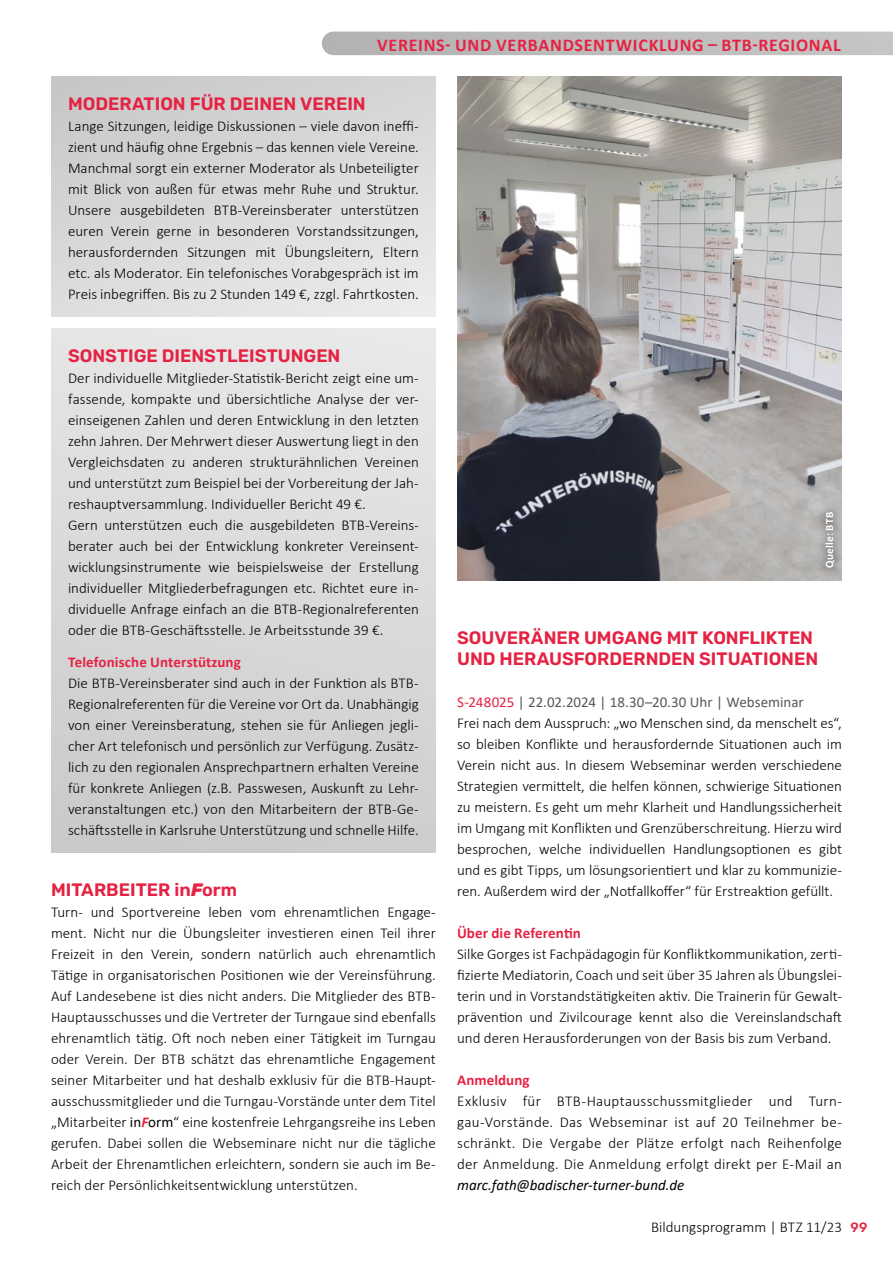
<style>
.page{position:relative;width:893px;height:1263px;background:#fff}
.page>*{position:absolute;margin:0;border:0;box-sizing:border-box;transform-origin:0 0}
.t1{font:600 18px/21px "Rubik";color:#e62243}
.t2{font:700 18px "Calibri";letter-spacing:.04em;color:#e62243}
.t3{font:300 15px/21px "Calibri";color:#000;text-align:justify}
.t4{font:700 15px "Calibri";letter-spacing:.005em;color:#e62243}
.t5{font:italic 15px "Calibri";color:#000}
.t6{font:700 11.25px "Calibri";letter-spacing:.015em;color:#fff}
.s1{font-weight:800;font-style:italic}
.s2{font-weight:400}
.s3{font-weight:700;font-style:italic;color:#e62243}
.s4{font-weight:400;color:#e62243}
.s5{font-weight:400;color:#575756}
.s6{font-family:"Rubik";font-weight:500;font-size:13.5px;color:#e62243}
</style>
<div class="page">
<svg style="left:322px;top:31px;width:571px;height:24px;background:#bebdbd"></svg>
<div style="left:51px;top:77px;width:385px;height:239px;background:linear-gradient(to right,#d2d2d1,#e2e2e1)"></div>
<div style="left:51px;top:328px;width:385px;height:524px;background:linear-gradient(to bottom,#e8e8e8,#cbcbcb)"></div>
<img style="left:457px;top:77px;width:385px;height:504px">
<div style="left:816px;top:504px;width:27px;height:72px;background:#000;opacity:.75"></div>
<p class="t2" style="left:488px;top:31px;width:355px">VEREINSENTWICKLUNG UND BTB-REGIONAL</p>
<p class="t2" style="left:377px;top:32px;width:341px">VEREINS- UND VERBANDSENTWICKLUNG –</p>
<p class="t1" style="left:68px;top:94px;width:299px">MODERATION FÜR DEINEN VEREIN</p>
<p class="t3" style="left:68px;top:116px;width:352px">Lange Sitzungen, leidige Diskussionen – viele davon ineffi&shy;zient und häufig ohne Ergebnis – das kennen viele Vereine.<br>Manchmal sorgt ein externer Moderator als Unbeteiligter mit Blick von außen für etwas mehr Ruhe und Struktur.<br>Unsere ausgebildeten BTB-Vereinsberater unterstützen euren Verein gerne in besonderen Vorstandssitzungen, herausfordernden Sitzungen mit Übungsleitern, Eltern etc. als Moderator. Ein telefonisches Vorabgespräch ist im Preis inbegriffen. Bis zu 2 Stunden 149 €, zzgl. Fahrtkosten.</p>
<p class="t1" style="left:68px;top:346px;width:274px">SONSTIGE DIENSTLEISTUNGEN</p>
<p class="t3" style="left:68px;top:367px;width:352px;text-align:left">Der individuelle Mitglieder-Statistik-Bericht zeigt eine um&shy;fassende, kompakte und übersichtliche Analyse der ver&shy;einseigenen Zahlen und deren Entwicklung in den letzten zehn Jahren. Der Mehrwert dieser Auswertung liegt in den Vergleichsdaten zu anderen strukturähnlichen Vereinen und unterstützt zum Beispiel bei der Vorbereitung der Jah&shy;reshauptversammlung. Individueller Bericht 49 €.<br>Gern unterstützen euch die ausgebildeten BTB-Vereins&shy;berater auch bei der Entwicklung konkreter Vereinsent&shy;wicklungsinstrumente wie beispielsweise der Erstellung individueller Mitgliederbefragungen etc. Richtet eure in&shy;dividuelle Anfrage einfach an die BTB-Regionalreferenten oder die BTB-Geschäftsstelle. Je Arbeitsstunde 39 €.</p>
<p class="t4" style="left:68px;top:651px;width:174px">Telefonische Unterstützung</p>
<p class="t3" style="left:68px;top:672px;width:352px">Die BTB-Vereinsberater sind auch in der Funktion als BTB-Regionalreferenten für die Vereine vor Ort da. Unabhängig von einer Vereinsberatung, stehen sie für Anliegen jegli&shy;cher Art telefonisch und persönlich zur Verfügung. Zusätz&shy;lich zu den regionalen Ansprechpartnern erhalten Vereine für konkrete Anliegen (z.B. Passwesen, Auskunft zu Lehr&shy;veranstaltungen etc.) von den Mitarbeitern der BTB-Ge&shy;schäftsstelle in Karlsruhe Unterstützung und schnelle Hilfe.</p>
<p class="t1" style="left:51px;top:879px;width:188px">MITARBEITER in<span class="s1">F</span>orm</p>
<p class="t3" style="left:51px;top:901px;width:386px">Turn- und Sportvereine leben vom ehrenamtlichen Engage&shy;ment. Nicht nur die Übungsleiter investieren einen Teil ihrer Freizeit in den Verein, sondern natürlich auch ehrenamtlich Tätige in organisatorischen Positionen wie der Vereinsführung.<br>Auf Landesebene ist dies nicht anders. Die Mitglieder des BTB-Hauptausschusses und die Vertreter der Turngaue sind ebenfalls ehrenamtlich tätig. Oft noch neben einer Tätigkeit im Turngau oder Verein. Der BTB schätzt das ehrenamtliche Engagement seiner Mitarbeiter und hat deshalb exklusiv für die BTB-Haupt&shy;ausschussmitglieder und die Turngau-Vorstände unter dem Titel „Mitarbeiter <span class="s2">in</span><span class="s3">F</span><span class="s2">orm</span>“ eine kostenfreie Lehrgangsreihe ins Leben gerufen. Dabei sollen die Webseminare nicht nur die tägliche Arbeit der Ehrenamtlichen erleichtern, sondern sie auch im Be&shy;reich der Persönlichkeitsentwicklung unterstützen.</p>
<p class="t6" style="left:821px;top:568px;width:57px;rotate:-90deg">Quelle: BTB</p>
<p class="t1" style="left:457px;top:627px;width:363px">SOUVERÄNER UMGANG MIT KONFLIKTEN<br>UND HERAUSFORDERNDEN SITUATIONEN</p>
<p class="t3" style="left:457px;top:691px;width:386px;text-align:left"><span class="s4">S-248025</span> <span class="s5">| 22 .02 .2024 | 18 .30–20 .30 Uhr | Webseminar<br></span>Frei nach dem Ausspruch: „wo Menschen sind, da menschelt es“, so bleiben Konflikte und herausfordernde Situationen auch im Verein nicht aus. In diesem Webseminar werden verschiedene Strategien vermittelt, die helfen können, schwierige Situationen zu meistern. Es geht um mehr Klarheit und Handlungssicherheit im Umgang mit Konflikten und Grenzüberschreitung. Hierzu wird besprochen, welche individuellen Handlungsoptionen es gibt und es gibt Tipps, um lösungsorientiert und klar zu kommunizie&shy;ren. Außerdem wird der „Notfallkoffer“ für Erstreaktion gefüllt.</p>
<p class="t4" style="left:457px;top:922px;width:125px">Über die Referentin</p>
<p class="t3" style="left:457px;top:943px;width:386px">Silke Gorges ist Fachpädagogin für Konfliktkommunikation, zerti&shy;fizierte Mediatorin, Coach und seit über 35 Jahren als Übungslei&shy;terin und in Vorstandstätigkeiten aktiv. Die Trainerin für Gewalt&shy;prävention und Zivilcourage kennt also die Vereinslandschaft und deren Herausforderungen von der Basis bis zum Verband.</p>
<p class="t4" style="left:457px;top:1072px;width:74px">Anmeldung</p>
<p class="t3" style="left:457px;top:1090px;width:386px">Exklusiv für BTB-Hauptausschussmitglieder und Turn&shy;gau-Vorstände. Das Webseminar ist auf 20 Teilnehmer be&shy;schränkt. Die Vergabe der Plätze erfolgt nach Reihenfolge der Anmeldung. Die Anmeldung erfolgt direkt per E-Mail an</p>
<p class="t5" style="left:457px;top:1179px;width:229px">marc.fath@badischer-turner-bund.de</p>
<p class="t3" style="left:651px;top:1216px;width:218px">Bildungsprogramm | BTZ 11/23 <span class="s6">99</span></p>
</div>
